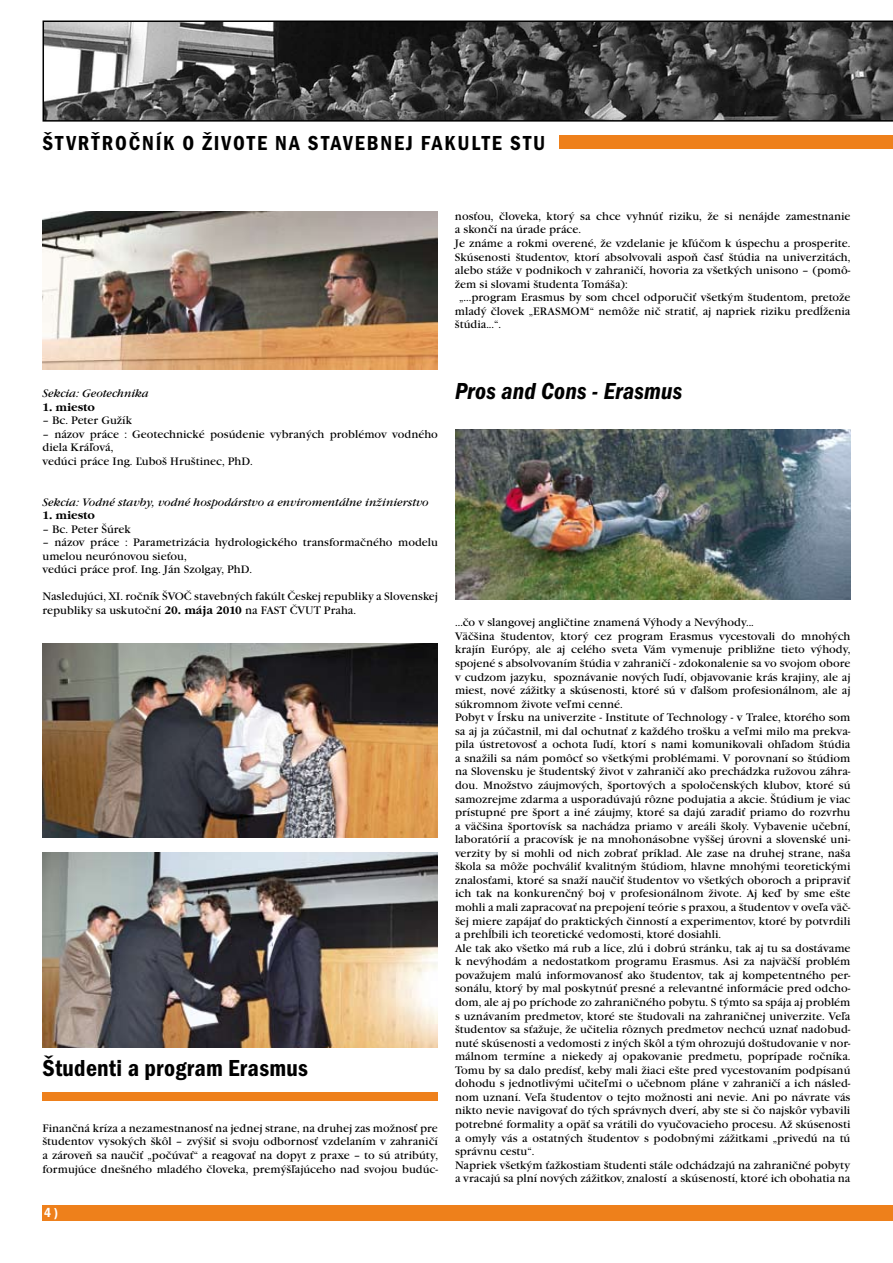
<style>
.page{position:relative;width:893px;height:1263px;background:#fff}
.page>*{position:absolute;margin:0;border:0;box-sizing:border-box;transform-origin:0 0}
.t1{font:600 condensed 24px "Franklin Got Itc TEE";letter-spacing:.01em;color:#000}
.t2{font:italic 600 condensed 24px "Franklin Got Itc TEE";letter-spacing:.01em;color:#000}
.t3{font:600 condensed 21px "Franklin Got Itc TEE";letter-spacing:.09em;color:#000}
.t4{font:600 condensed 13.5px "Franklin Got Itc TEE";color:#fff}
.t5{font:11.25px/13.5px "Garamond Itc TEE";color:#000}
.t6{font:italic 11.25px "Garamond Itc TEE";color:#000}
.t7{font:700 11.25px "Garamond Itc TEE";color:#000}
.s1{font-weight:700}
</style>
<div class="page">
<div style="left:559px;top:135px;width:334px;height:14px;background:#ee801b"></div>
<div style="left:43px;top:1205px;width:850px;height:15px;background:#ee801b"></div>
<svg style="left:43px;top:21px;width:850px;height:101px;background:#4e4e4e"></svg>
<img style="left:43px;top:212px;width:394px;height:158px">
<img style="left:43px;top:643px;width:394px;height:194px">
<img style="left:43px;top:853px;width:395px;height:195px">
<div style="left:43px;top:1092px;width:395px;height:8px;background:#ee801b"></div>
<img style="left:455px;top:430px;width:395px;height:169px">
<h2 class="t3" style="left:43px;top:131px;width:291px">ŠTVRŤROČNÍK O ŽIVOTE NA Stave</h2>
<h2 class="t3" style="left:367px;top:131px;width:178px">bnej fakulte STU</h2>
<p class="t5" style="left:455px;top:210px;width:397px">nosťou, človeka, ktorý sa chce vyhnúť riziku, že si nenájde zamestnanie</p>
<p class="t5" style="left:455px;top:223px;width:128px">a skončí na úrade práce.</p>
<p class="t5" style="left:455px;top:237px;width:397px">Je známe a rokmi overené, že vzdelanie je kľúčom k úspechu a prosperite.</p>
<p class="t5" style="left:455px;top:250px;width:397px">Skúsenosti študentov, ktorí absolvovali aspoň časť štúdia na univerzitách,</p>
<p class="t5" style="left:455px;top:264px;width:397px">alebo stáže v podnikoch v zahraničí, hovoria za všetkých unisono – (pomô-</p>
<p class="t5" style="left:455px;top:277px;width:174px">žem si slovami študenta Tomáša):</p>
<p class="t5" style="left:459px;top:291px;width:393px">„...program Erasmus by som chcel odporučiť všetkým študentom, pretože</p>
<p class="t5" style="left:455px;top:304px;width:397px">mladý človek „ERASMOM“ nemôže nič stratiť, aj napriek riziku predĺženia</p>
<p class="t5" style="left:455px;top:318px;width:48px">štúdia...“.</p>
<p class="t6" style="left:43px;top:387px;width:108px">Sekcia: Geotechnika</p>
<p class="t7" style="left:43px;top:400px;width:54px">1. miesto</p>
<p class="t5" style="left:43px;top:414px;width:91px">– Bc. Peter Gužík</p>
<p class="t5" style="left:43px;top:427px;width:397px">– názov práce : Geotechnické posúdenie vybraných problémov vodného diela Kráľová,<br>vedúci práce Ing. Ľuboš Hruštinec, PhD.</p>
<p class="t6" style="left:43px;top:495px;width:388px">Sekcia: Vodné stavby, vodné hospodárstvo a enviromentálne inžinierstvo</p>
<p class="t7" style="left:43px;top:509px;width:54px">1. miesto</p>
<p class="t5" style="left:43px;top:522px;width:90px">– Bc. Peter Šúrek</p>
<p class="t5" style="left:43px;top:536px;width:397px">– názov práce : Parametrizácia hydrologického transformačného modelu umelou neurónovou sieťou,<br>vedúci práce prof. Ing. Ján Szolgay, PhD.</p>
<p class="t5" style="left:43px;top:590px;width:397px">Nasledujúci, XI. ročník ŠVOČ stavebných fakúlt Českej republiky a Slovenskej republiky sa uskutoční <span class="s1">20. mája 2010</span> na FAST ČVUT Praha.</p>
<h1 class="t1" style="left:43px;top:1054px;width:267px">Študenti a program Erasmus</h1>
<p class="t5" style="left:43px;top:1121px;width:397px;text-align:justify">Finančná kríza a nezamestnanosť na jednej strane, na druhej zas možnosť pre študentov vysokých škôl – zvýšiť si svoju odbornosť vzdelaním v zahraničí a zároveň sa naučiť „počúvať“ a reagovať na dopyt z praxe – to sú atribúty, formujúce dnešného mladého človeka, premýšľajúceho nad svojou budúc-</p>
<p class="t4" style="left:44px;top:1205px;width:16px">4)</p>
<h1 class="t2" style="left:455px;top:377px;width:229px">Pros and Cons - Erasmus</h1>
<p class="t5" style="left:455px;top:616px;width:397px">…čo v slangovej angličtine znamená Výhody a Nevýhody...<br>Väčšina študentov, ktorý cez program Erasmus vycestovali do mnohých krajín Európy, ale aj celého sveta Vám vymenuje približne tieto výhody, spojené s absolvovaním štúdia v zahraničí - zdokonalenie sa vo svojom obore v cudzom jazyku, spoznávanie nových ľudí, objavovanie krás krajiny, ale aj miest, nové zážitky a skúsenosti, ktoré sú v ďalšom profesionálnom, ale aj súkromnom živote veľmi cenné.<br>Pobyt v Írsku na univerzite - Institute of Technology - v Tralee, ktorého som sa aj ja zúčastnil, mi dal ochutnať z každého trošku a veľmi milo ma prekva&shy;pila ústretovosť a ochota ľudí, ktorí s nami komunikovali ohľadom štúdia a snažili sa nám pomôcť so všetkými problémami. V porovnaní so štúdiom na Slovensku je študentský život v zahraničí ako prechádzka ružovou záhra&shy;dou. Množstvo záujmových, športových a spoločenských klubov, ktoré sú samozrejme zdarma a usporadúvajú rôzne podujatia a akcie. Štúdium je viac prístupné pre šport a iné záujmy, ktoré sa dajú zaradiť priamo do rozvrhu a väčšina športovísk sa nachádza priamo v areáli školy. Vybavenie učební, laboratórií a pracovísk je na mnohonásobne vyššej úrovni a slovenské uni&shy;verzity by si mohli od nich zobrať príklad. Ale zase na druhej strane, naša škola sa môže pochváliť kvalitným štúdiom, hlavne mnohými teoretickými znalosťami, ktoré sa snaží naučiť študentov vo všetkých oboroch a pripraviť ich tak na konkurenčný boj v profesionálnom živote. Aj keď by sme ešte mohli a mali zapracovať na prepojení teórie s praxou, a študentov v oveľa väč&shy;šej miere zapájať do praktických činností a experimentov, ktoré by potvrdili a prehĺbili ich teoretické vedomosti, ktoré dosiahli.<br>Ale tak ako všetko má rub a líce, zlú i dobrú stránku, tak aj tu sa dostávame k nevýhodám a nedostatkom programu Erasmus. Asi za najväčší problém považujem malú informovanosť ako študentov, tak aj kompetentného per&shy;sonálu, ktorý by mal poskytnúť presné a relevantné informácie pred odcho&shy;dom, ale aj po príchode zo zahraničného pobytu. S týmto sa spája aj problém s uznávaním predmetov, ktoré ste študovali na zahraničnej univerzite. Veľa študentov sa sťažuje, že učitelia rôznych predmetov nechcú uznať nadobud&shy;nuté skúsenosti a vedomosti z iných škôl a tým ohrozujú doštudovanie v nor&shy;málnom termíne a niekedy aj opakovanie predmetu, poprípade ročníka.<br>Tomu by sa dalo predísť, keby mali žiaci ešte pred vycestovaním podpísanú dohodu s jednotlivými učiteľmi o učebnom pláne v zahraničí a ich násled&shy;nom uznaní. Veľa študentov o tejto možnosti ani nevie. Ani po návrate vás nikto nevie navigovať do tých správnych dverí, aby ste si čo najskôr vybavili potrebné formality a opäť sa vrátili do vyučovacieho procesu. Až skúsenosti a omyly vás a ostatných študentov s podobnými zážitkami „privedú na tú správnu cestu“.<br>Napriek všetkým ťažkostiam študenti stále odchádzajú na zahraničné pobyty a vracajú sa plní nových zážitkov, znalostí a skúseností, ktoré ich obohatia na</p>
</div>
